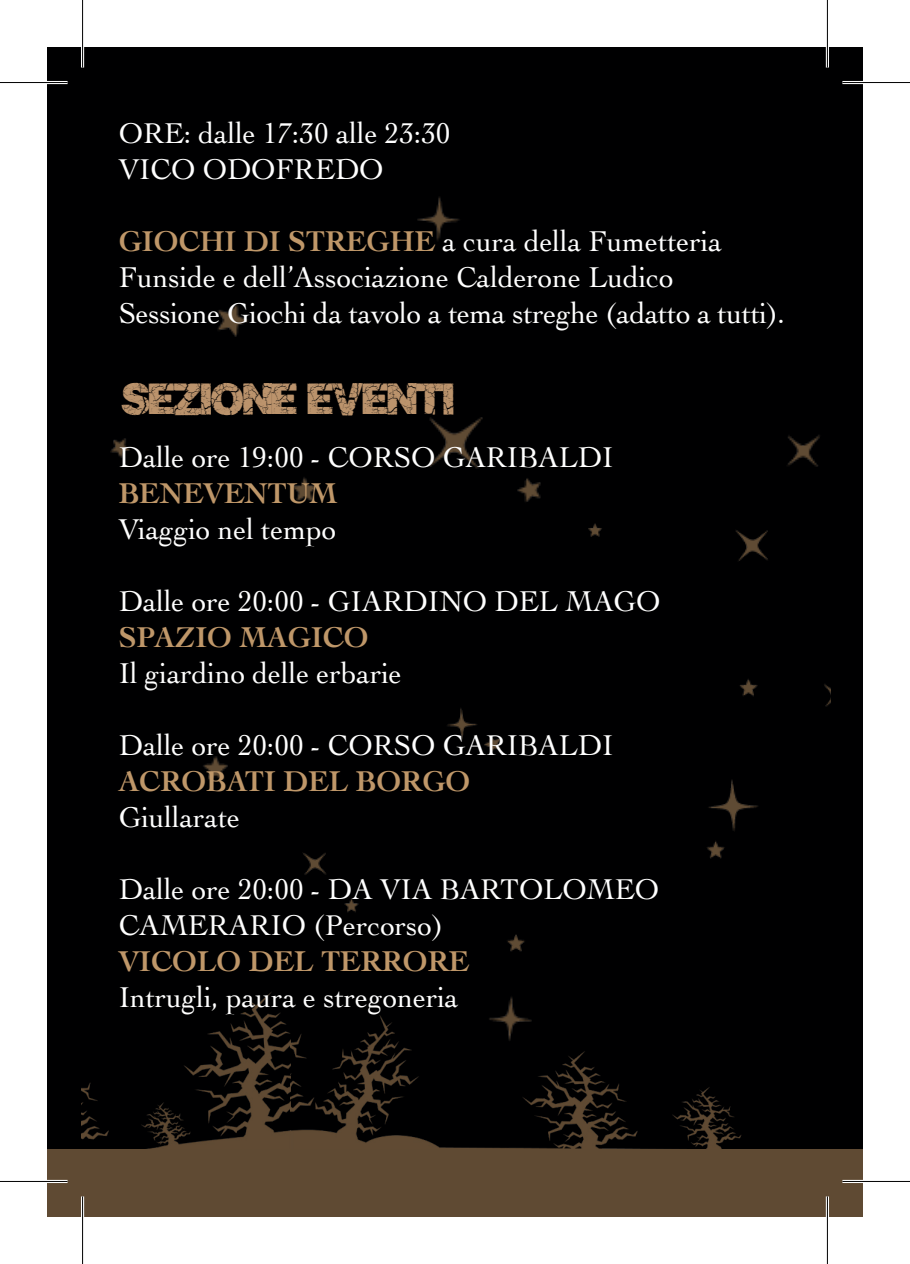
<style>
.page{position:relative;width:910px;height:1264px;background:#fff}
.page>*{position:absolute;margin:0;border:0;box-sizing:border-box;transform-origin:0 0}
.t1{font:37.5px "Crackvetica";color:#bb936c}
.t2{font:30px/36px "Cochin";color:#fff}
.t3{font:700 30px "Cochin";color:#bf9769}
.s1{font-weight:700;color:#bf9769}
</style>
<div class="page">
<div style="left:47px;top:47px;width:815px;height:1169px;background:#000001"></div>
<img style="left:291px;top:1068px;width:451px;height:80px">
<img style="left:82px;top:1068px;width:209px;height:80px">
<div style="left:47px;top:1148px;width:815px;height:68px;background:#5f4a33"></div>
<img style="left:110px;top:197px;width:710px;height:871px">
<img style="left:302px;top:514px;width:527px;height:512px">
<hr style="left:0;top:81px;width:68px;height:3px;background:#fff">
<hr style="left:842px;top:81px;width:67px;height:3px;background:#fff">
<hr style="left:0;top:1179px;width:68px;height:3px;background:#fff">
<hr style="left:842px;top:1179px;width:67px;height:3px;background:#fff">
<hr style="left:81px;top:0;width:3px;height:68px;background:#fff">
<hr style="left:81px;top:1196px;width:3px;height:67px;background:#fff">
<hr style="left:825px;top:0;width:3px;height:68px;background:#fff">
<hr style="left:825px;top:1196px;width:3px;height:67px;background:#fff">
<hr style="left:0;top:82px;width:68px;height:1px;background:#000">
<hr style="left:842px;top:82px;width:67px;height:1px;background:#000">
<hr style="left:0;top:1180px;width:68px;height:1px;background:#000">
<hr style="left:842px;top:1180px;width:67px;height:1px;background:#000">
<hr style="left:82px;top:0;width:1px;height:68px;background:#000">
<hr style="left:82px;top:1196px;width:1px;height:67px;background:#000">
<hr style="left:826px;top:0;width:1px;height:68px;background:#000">
<hr style="left:826px;top:1196px;width:1px;height:67px;background:#000">
<p class="t2" style="left:119px;top:114px;width:333px">ORE: dalle 17:30 alle 23:30<br>VICO ODOFREDO</p>
<p class="t2" style="left:119px;top:222px;width:667px"><span class="s1">GIOCHI DI STREGHE</span> a cura della Fumetteria<br>Funside e dell’Associazione Calderone Ludico<br>Sessione Giochi da tavolo a tema streghe (adatto a tutti).</p>
<p class="t1" style="left:122px;top:383px;width:332px">SEZIONE EVENTI</p>
<p class="t2" style="left:119px;top:438px;width:496px">Dalle ore 19:00 - CORSO GARIBALDI</p>
<p class="t3" style="left:119px;top:473px;width:220px">BENEVENTUM</p>
<p class="t2" style="left:119px;top:510px;width:219px">Viaggio nel tempo</p>
<p class="t2" style="left:119px;top:582px;width:543px">Dalle ore 20:00 - GIARDINO DEL MAGO</p>
<p class="t3" style="left:119px;top:617px;width:251px">SPAZIO MAGICO</p>
<p class="t2" style="left:119px;top:654px;width:284px">Il giardino delle erbarie</p>
<p class="t2" style="left:119px;top:726px;width:496px">Dalle ore 20:00 - CORSO GARIBALDI</p>
<p class="t3" style="left:119px;top:761px;width:353px">ACROBATI DEL BORGO</p>
<p class="t2" style="left:119px;top:798px;width:123px">Giullarate</p>
<p class="t2" style="left:119px;top:870px;width:541px">Dalle ore 20:00 - DA VIA BARTOLOMEO<br>CAMERARIO (Percorso)</p>
<p class="t3" style="left:119px;top:941px;width:352px">VICOLO DEL TERRORE</p>
<p class="t2" style="left:119px;top:978px;width:341px">Intrugli, paura e stregoneria</p>
</div>
